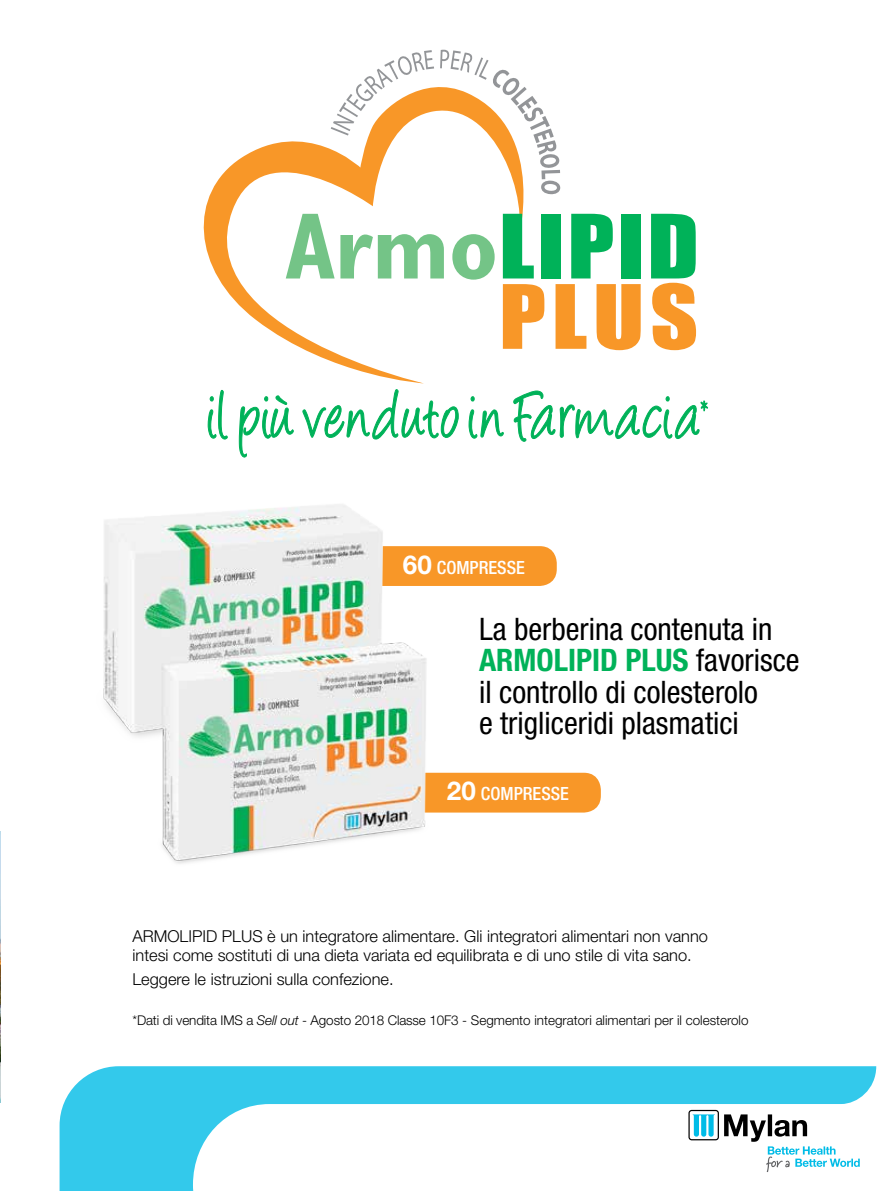
<style>
.page{position:relative;width:893px;height:1191px;background:#fff}
.page>*{position:absolute;margin:0;border:0;box-sizing:border-box;transform-origin:0 0}
.t1{font:condensed 31.05px/31.3px "Helvetica Neue LT Std";color:#000}
.t2{font:500 condensed 18.3px "Helvetica Neue LT Std";color:#fff}
.t3{font:300 16.5px/19.4px "Helvetica Neue LT Std";color:#000}
.t4{font:300 13.5px "Helvetica Neue LT Std";color:#000}
.s1{font-weight:700;font-stretch:normal;font-size:25.95px}
.s2{font-weight:700;color:#00b259}
.s3{font-style:italic}
</style>
<div class="page">
<svg style="left:377px;top:50px;width:57px;height:22px"></svg>
<svg style="left:440px;top:50px;width:120px;height:144px"></svg>
<svg style="left:203px;top:72px;width:347px;height:311px"></svg>
<svg style="left:286px;top:214px;width:158px;height:64px"></svg>
<svg style="left:452px;top:234px;width:43px;height:46px"></svg>
<svg style="left:503px;top:214px;width:31px;height:64px"></svg>
<div style="left:541px;top:214px;width:20px;height:64px;background:#00b259"></div>
<svg style="left:571px;top:214px;width:42px;height:64px"></svg>
<div style="left:621px;top:214px;width:19px;height:64px;background:#00b259"></div>
<svg style="left:503px;top:284px;width:41px;height:65px"></svg>
<svg style="left:555px;top:284px;width:31px;height:65px"></svg>
<svg style="left:596px;top:284px;width:45px;height:66px;background:#f9a84b"></svg>
<svg style="left:651px;top:214px;width:45px;height:136px"></svg>
<svg style="left:207px;top:389px;width:21px;height:51px"></svg>
<svg style="left:239px;top:395px;width:55px;height:63px"></svg>
<svg style="left:302px;top:389px;width:157px;height:51px"></svg>
<svg style="left:468px;top:396px;width:36px;height:43px"></svg>
<svg style="left:513px;top:379px;width:195px;height:63px"></svg>
<div style="left:351px;top:546px;width:206px;height:40px;background:#f89728;border-radius:17px"></div>
<div style="left:395px;top:772px;width:206px;height:40px;background:#f89728;border-radius:17px"></div>
<img style="left:103px;top:504px;width:358px;height:360px">
<svg style="left:60px;top:1066px;width:816px;height:125px"></svg>
<img style="left:0;top:831px;width:1px;height:272px">
<p class="t2" style="left:403px;top:556px;width:124px"><span class="s1">60</span> COMPRESSE</p>
<h1 class="t1" style="left:479px;top:613px;width:322px">La berberina contenuta in<br><span class="s2">ARMOLIPID PLUS</span> favorisce il controllo di colesterolo<br>e trigliceridi plasmatici</h1>
<p class="t2" style="left:447px;top:782px;width:124px"><span class="s1">20</span> COMPRESSE</p>
<p class="t3" style="left:132px;top:926px;width:577px">ARMOLIPID PLUS è un integratore alimentare. Gli integratori alimentari non vanno intesi come sostituti di una dieta variata ed equilibrata e di uno stile di vita sano.</p>
<p class="t3" style="left:132px;top:969px;width:263px">Leggere le istruzioni sulla confezione.</p>
<p class="t4" style="left:132px;top:1012px;width:618px">*Dati di vendita IMS a <span class="s3">Sell out</span> - Agosto 2018 Classe 10F3 - Segmento integratori alimentari per il colesterolo</p>
</div>
